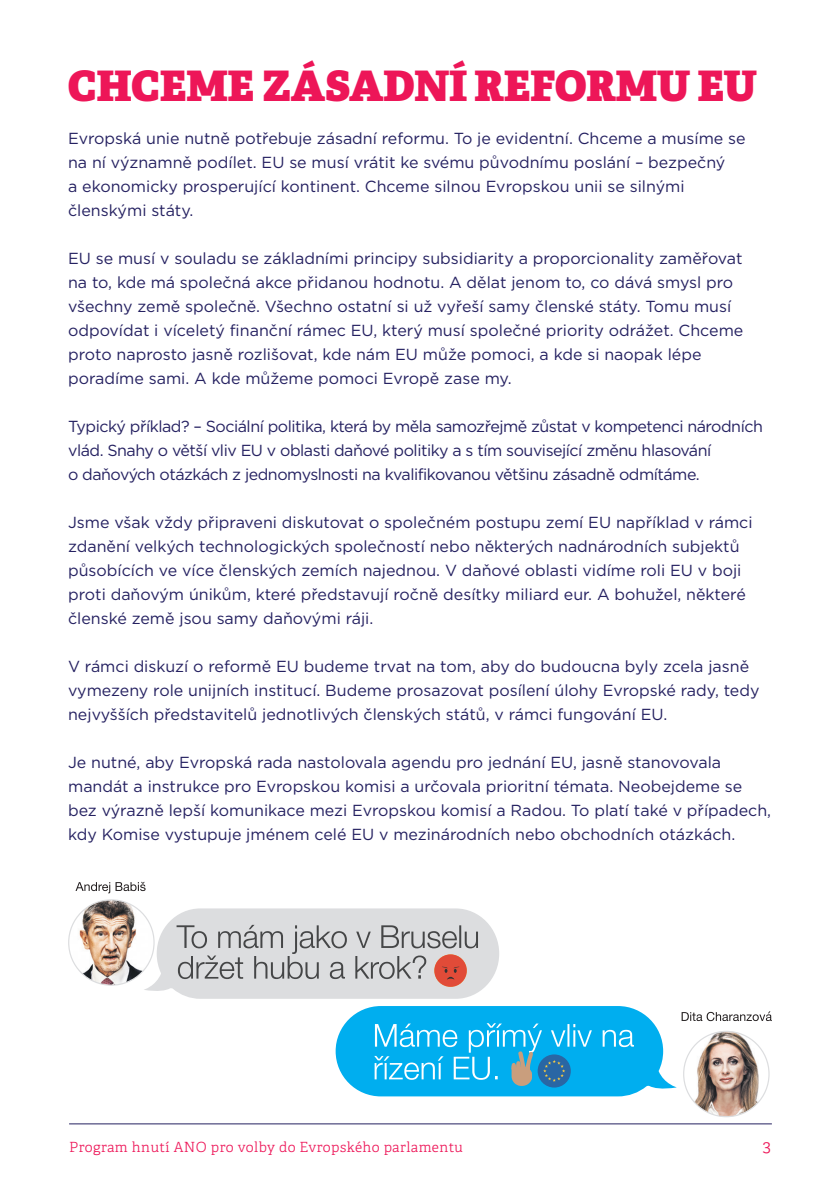
<style>
.page{position:relative;width:840px;height:1191px;background:#fff}
.page>*{position:absolute;margin:0;border:0;box-sizing:border-box;transform-origin:0 0}
.t1{font:800 42px "Adelle";color:#ed1658}
.t2{font:300 17px "Adelle";color:#ed1658}
.t3{font:16px/24px "Gotham";color:#252161}
.t4{font:16px/24px "Gotham";letter-spacing:-.03em;color:#252161}
.t5{font:300 14px "Adelle";letter-spacing:.03em;color:#ed1658}
</style>
<div class="page">
<hr style="left:69px;top:1123px;width:702px;height:1px;background:#252161">
<svg style="left:335px;top:1006px;width:436px;height:90px"></svg>
<img style="left:683px;top:1031px;width:85px;height:85px;border-radius:43px">
<svg style="left:143px;top:908px;width:356px;height:90px;background:#d0cecf"></svg>
<svg style="left:75px;top:882px;width:70px;height:11px"></svg>
<img style="left:69px;top:900px;width:85px;height:85px;border-radius:43px">
<h1 class="t1" style="left:68px;top:59px;width:689px">CHCEME ZÁSADNÍ REFORMU EU</h1>
<p class="t3" style="left:68px;top:126px;width:678px">Evropská unie nutně potřebuje zásadní reformu. To je evidentní. Chceme a musíme se na ní významně podílet. EU se musí vrátit ke svému původnímu poslání – bezpečný<br>a ekonomicky prosperující kontinent. Chceme silnou Evropskou unii se silnými členskými státy.</p>
<p class="t3" style="left:68px;top:246px;width:676px">EU se musí v souladu se základními principy subsidiarity a proporcionality zaměřovat na to, kde má společná akce přidanou hodnotu. A dělat jenom to, co dává smysl pro všechny země společně. Všechno ostatní si už vyřeší samy členské státy. Tomu musí odpovídat i víceletý finanční rámec EU, který musí společné priority odrážet. Chceme proto naprosto jasně rozlišovat, kde nám EU může pomoci, a kde si naopak lépe poradíme sami. A kde můžeme pomoci Evropě zase my.</p>
<p class="t4" style="left:68px;top:414px;width:696px">Typický příklad? – Sociální politika, která by měla samozřejmě zůstat v kompetenci národních vlád. Snahy o větší vliv EU v oblasti daňové politiky a s tím související změnu hlasování<br>o daňových otázkách z jednomyslnosti na kvalifikovanou většinu zásadně odmítáme.</p>
<p class="t3" style="left:68px;top:510px;width:685px">Jsme však vždy připraveni diskutovat o společném postupu zemí EU například v rámci zdanění velkých technologických společností nebo některých nadnárodních subjektů působících ve více členských zemích najednou. V daňové oblasti vidíme roli EU v boji proti daňovým únikům, které představují ročně desítky miliard eur. A bohužel, některé členské země jsou samy daňovými ráji.</p>
<p class="t3" style="left:68px;top:654px;width:692px">V rámci diskuzí o reformě EU budeme trvat na tom, aby do budoucna byly zcela jasně vymezeny role unijních institucí. Budeme prosazovat posílení úlohy Evropské rady, tedy nejvyšších představitelů jednotlivých členských států, v rámci fungování EU.</p>
<p class="t3" style="left:68px;top:750px;width:704px">Je nutné, aby Evropská rada nastolovala agendu pro jednání EU, jasně stanovovala mandát a instrukce pro Evropskou komisi a určovala prioritní témata. Neobejdeme se bez výrazně lepší komunikace mezi Evropskou komisí a Radou. To platí také v případech, kdy Komise vystupuje jménem celé EU v mezinárodních nebo obchodních otázkách.</p>
<p class="t5" style="left:69px;top:1139px;width:395px">Program hnutí ANO pro volby do Evropského parlamentu</p>
<p class="t2" style="left:762px;top:1136px;width:10px">3</p>
</div>
